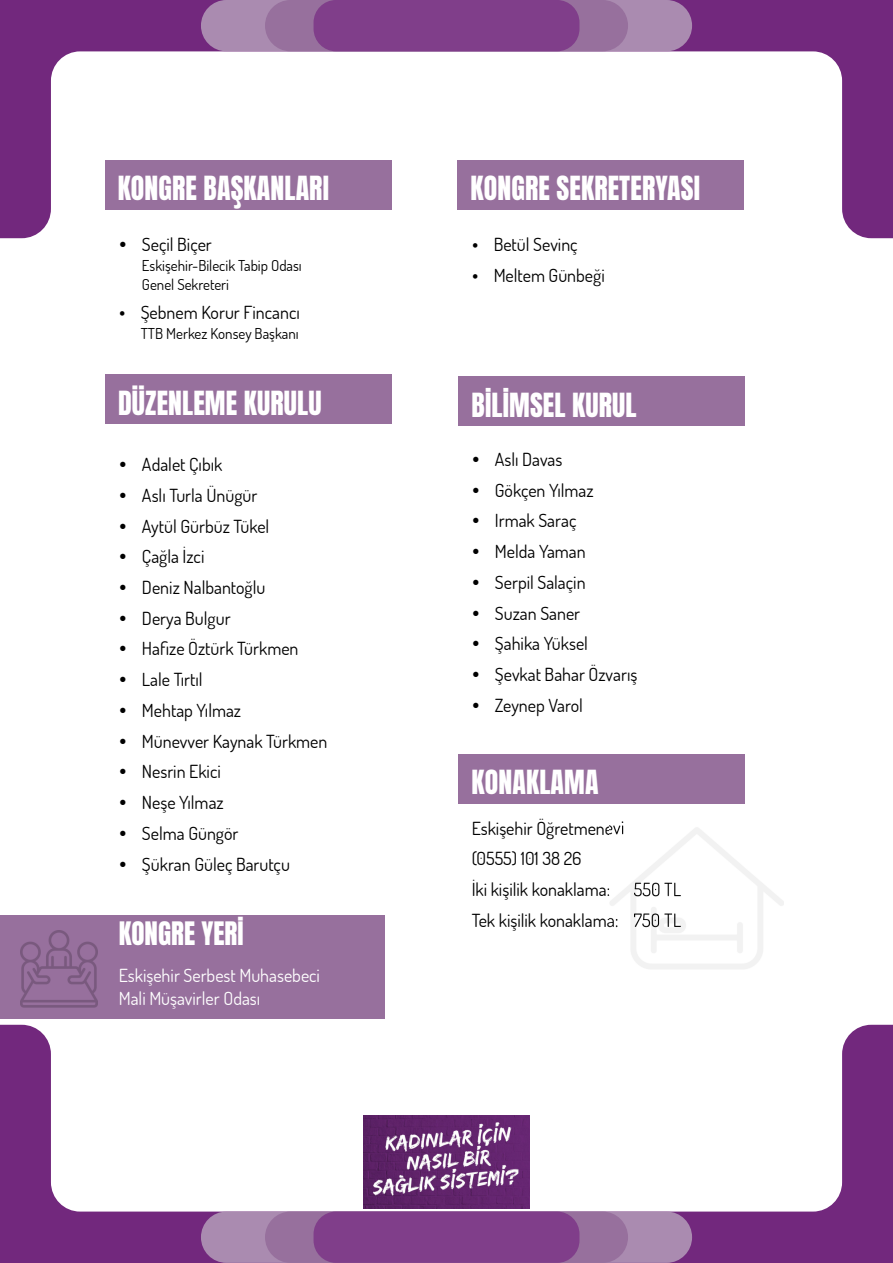
<style>
.page{position:relative;width:893px;height:1263px;background:#fff}
.page>*{position:absolute;margin:0;border:0;box-sizing:border-box;transform-origin:0 0}
.t1{font:27.75px "Anton";letter-spacing:.005em;color:#fff}
.t2{font:27px "Anton";color:#fff}
.t3{font:18px/30.8px "Dosis";color:#000}
.t4{font:18px/22.8px "Dosis";color:#fff}
.t5{font:15px/18.9px "Dosis";color:#000}
</style>
<div class="page">
<svg style="left:0;top:1025px;width:893px;height:238px"></svg>
<svg style="left:0;top:0;width:893px;height:238px"></svg>
<div style="left:201px;top:0;width:491px;height:51px;background:#aa8bb0;border-radius:26px"></div>
<div style="left:265px;top:0;width:363px;height:51px;background:#97709d;border-radius:26px"></div>
<div style="left:314px;top:0;width:265px;height:51px;background:#803e8a;border-radius:23px"></div>
<div style="left:201px;top:1211px;width:491px;height:52px;background:#aa8bb0;border-radius:26px"></div>
<div style="left:265px;top:1211px;width:363px;height:52px;background:#97709d;border-radius:26px"></div>
<div style="left:314px;top:1211px;width:265px;height:52px;background:#803e8a;border-radius:23px"></div>
<img style="left:364px;top:1115px;width:165px;height:94px">
<div style="left:0;top:915px;width:385px;height:104px;background:#97709d"></div>
<div style="left:105px;top:160px;width:286px;height:50px;background:#97709d"></div>
<div style="left:105px;top:375px;width:286px;height:49px;background:#97709d"></div>
<div style="left:458px;top:160px;width:286px;height:50px;background:#97709d"></div>
<div style="left:458px;top:377px;width:287px;height:49px;background:#97709d"></div>
<div style="left:458px;top:754px;width:287px;height:50px;background:#97709d"></div>
<img style="left:609px;top:821px;width:174px;height:148px">
<img style="left:21px;top:931px;width:77px;height:76px">
<h1 class="t1" style="left:118px;top:168px;width:213px">KONGRE BAŞKANLARI</h1>
<p class="t3" style="left:142px;top:228px;width:71px">Seçil Biçer</p>
<p class="t5" style="left:142px;top:255px;width:161px">Eskişehir-Bilecik Tabip Odası<br>Genel Sekreteri</p>
<p class="t3" style="left:141px;top:297px;width:161px">Şebnem Korur Fincancı</p>
<p class="t5" style="left:141px;top:324px;width:160px">TTB Merkez Konsey Başkanı</p>
<h1 class="t1" style="left:118px;top:382px;width:205px">DÜZENLEME KURULU</h1>
<p class="t3" style="left:142px;top:449px;width:187px">Adalet Çıbık<br>Aslı Turla Ünügür<br>Aytül Gürbüz Tükel<br>Çağla İzci<br>Deniz Nalbantoğlu<br>Derya Bulgur<br>Hafize Öztürk Türkmen<br>Lale Tırtıl<br>Mehtap Yılmaz<br>Münevver Kaynak Türkmen<br>Nesrin Ekici<br>Neşe Yılmaz<br>Selma Güngör<br>Şükran Güleç Barutçu</p>
<h2 class="t2" style="left:119px;top:914px;width:126px">KONGRE YERİ</h2>
<p class="t4" style="left:119px;top:964px;width:203px">Eskişehir Serbest Muhasebeci<br>Mali Müşavirler Odası</p>
<h1 class="t1" style="left:471px;top:168px;width:231px">KONGRE SEKRETERYASI</h1>
<p class="t3" style="left:494px;top:228px;width:113px">Betül Sevinç<br>Meltem Günbeği</p>
<h1 class="t1" style="left:472px;top:384px;width:166px">BİLİMSEL KURUL</h1>
<p class="t3" style="left:495px;top:443px;width:144px">Aslı Davas<br>Gökçen Yılmaz<br>Irmak Saraç<br>Melda Yaman<br>Serpil Salaçin<br>Suzan Saner<br>Şahika Yüksel<br>Şevkat Bahar Özvarış<br>Zeynep Varol</p>
<h1 class="t1" style="left:472px;top:762px;width:128px">KONAKLAMA</h1>
<p class="t3" style="left:472px;top:812px;width:210px">Eskişehir Öğretmenevi<br>(0555) 101 38 26<br>İki kişilik konaklama:<br>Tek kişilik konaklama: 750 TL</p>
</div>
